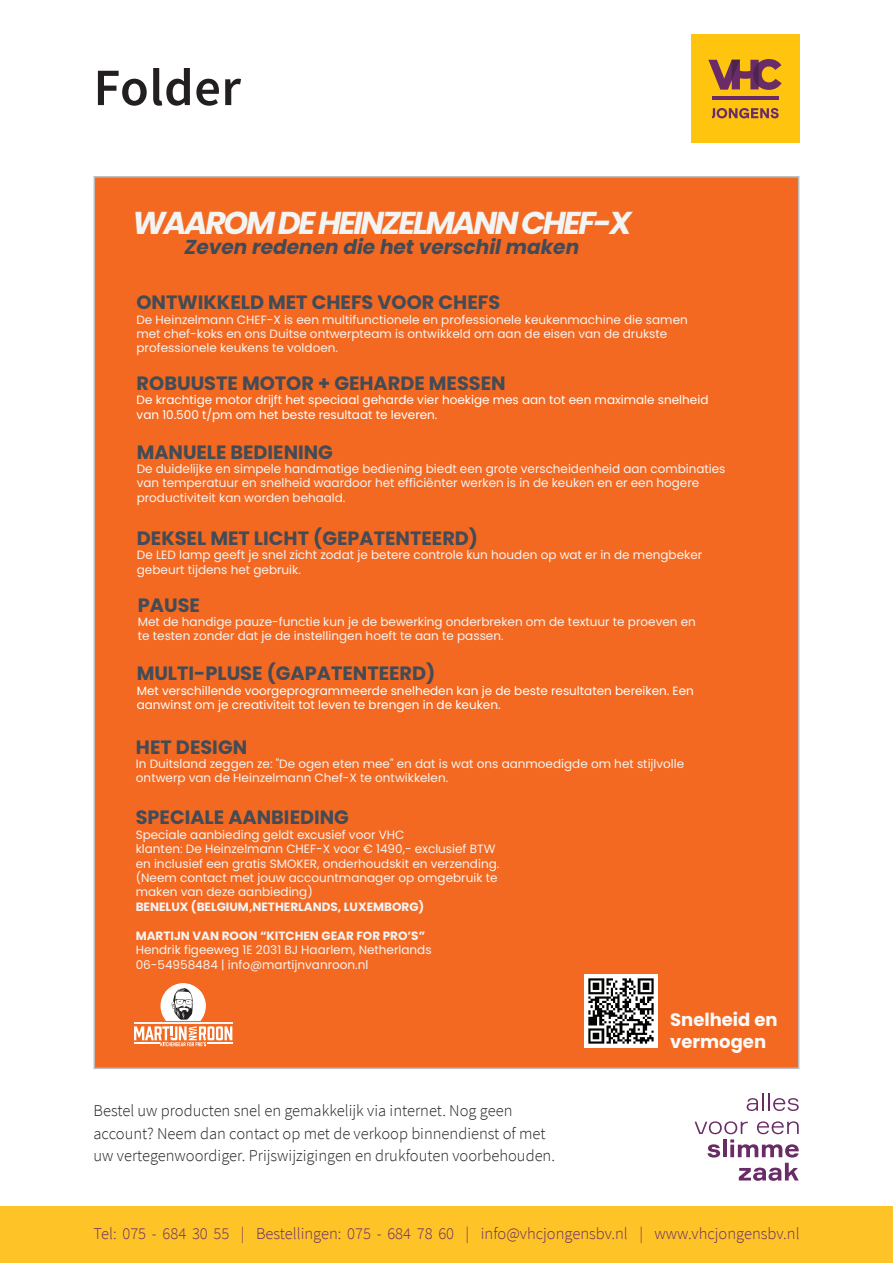
<style>
.page{position:relative;width:893px;height:1263px;background:#fff}
.page>*{position:absolute;margin:0;border:0;box-sizing:border-box;transform-origin:0 0}
.t1{font:600 52.5px "Source Sans Pro";letter-spacing:.01em;color:#231f20}
.t2{font:italic 700 31.65px "Poppins";letter-spacing:-.075em;color:#f3f4f4}
.t3{font:italic 700 20.1px "Poppins";color:#424a56}
.t4{font:700 19.35px "Poppins";color:#424b56}
.t5{font:700 18px/21.6px "Poppins";color:#fbfafa}
.t6{font:300 16.5px/22.5px "Source Sans Pro";color:#231f20}
.t7{font:300 16.5px "Source Sans Pro";color:#6a2c67}
.t8{font:12px/14.4px "Poppins";color:#f3f4f4}
.t9{font:12px/14.4px "Poppins";color:#fff}
.t10{font:700 12px "Poppins";color:#f3f4f4}
.s1{font-size:11.4px}
</style>
<div class="page">
<div style="left:0;top:1206px;width:893px;height:57px;background:#fec427"></div>
<svg style="left:747px;top:1093px;width:52px;height:18px"></svg>
<svg style="left:695px;top:1121px;width:104px;height:36px"></svg>
<svg style="left:739px;top:1163px;width:60px;height:18px"></svg>
<div style="left:691px;top:34px;width:108px;height:109px;background:#fec40e"></div>
<hr style="left:712px;top:96px;width:66px;height:3px;background:#6a2c67">
<svg style="left:708px;top:59px;width:74px;height:31px"></svg>
<svg style="left:712px;top:108px;width:67px;height:10px"></svg>
<div style="left:94px;top:177px;width:705px;height:891px;background:#f36921"></div>
<svg style="left:134px;top:983px;width:98px;height:63px"></svg>
<img style="left:584px;top:974px;width:74px;height:73px">
<h1 class="t1" style="left:94px;top:56px;width:149px">Folder</h1>
<h2 class="t2" style="left:133px;top:204px;width:501px">WAAROM DE HEINZELMANN CHEF-X</h2>
<h3 class="t3" style="left:184px;top:235px;width:396px">Zeven redenen die het verschil maken</h3>
<h3 class="t4" style="left:136px;top:291px;width:365px">ONTWIKKELD MET CHEFS VOOR CHEFS</h3>
<p class="t8" style="left:136px;top:312px;width:553px">De Heinzelmann CHEF-X is een multifunctionele en professionele keukenmachine die samen met chef-koks en ons Duitse ontwerpteam is ontwikkeld om aan de eisen van de drukste professionele keukens te voldoen.</p>
<h3 class="t4" style="left:137px;top:372px;width:371px">ROBUUSTE MOTOR + GEHARDE MESSEN</h3>
<p class="t9" style="left:137px;top:393px;width:573px">De krachtige motor drijft het speciaal geharde vier hoekige mes aan tot een maximale snelheid van 10.500 t/pm om het beste resultaat te leveren.</p>
<h3 class="t4" style="left:137px;top:441px;width:198px">MANUELE BEDIENING</h3>
<p class="t8" style="left:137px;top:462px;width:590px">De duidelijke en simpele handmatige bediening biedt een grote verscheidenheid aan combinaties van temperatuur en snelheid waardoor het efficiënter werken is in de keuken en er een hogere productiviteit kan worden behaald.</p>
<h3 class="t4" style="left:137px;top:527px;width:343px">DEKSEL MET LICHT (GEPATENTEERD)</h3>
<p class="t8" style="left:137px;top:548px;width:567px">De LED lamp geeft je snel zicht zodat je betere controle kun houden op wat er in de mengbeker gebeurt tijdens het gebruik.</p>
<h3 class="t4" style="left:138px;top:594px;width:64px">PAUSE</h3>
<p class="t8" style="left:138px;top:615px;width:560px">Met de handige pauze-functie kun je de bewerking onderbreken om de textuur te proeven en te testen zonder dat je de instellingen hoeft te aan te passen<span class="s1">.</span></p>
<h3 class="t4" style="left:137px;top:663px;width:300px">MULTI-PLUSE (GAPATENTEERD)</h3>
<p class="t9" style="left:137px;top:683px;width:559px">Met verschillende voorgeprogrammeerde snelheden kan je de beste resultaten bereiken. Een aanwinst om je creativiteit tot leven te brengen in de keuken.</p>
<h3 class="t4" style="left:136px;top:736px;width:113px">HET DESIGN</h3>
<p class="t8" style="left:136px;top:757px;width:550px">In Duitsland zeggen ze: "De ogen eten mee" en dat is wat ons aanmoedigde om het stijlvolle ontwerp van de Heinzelmann Chef-X te ontwikkelen.</p>
<h3 class="t4" style="left:136px;top:807px;width:215px">SPECIALE AANBIEDING</h3>
<p class="t8" style="left:136px;top:827px;width:365px">Speciale aanbieding geldt excusief voor VHC<br>klanten: De Heinzelmann CHEF-X voor € 1490,- exclusief BTW en inclusief een gratis SMOKER, onderhoudskit en verzending. (Neem contact met jouw accountmanager op omgebruik te maken van deze aanbieding)</p>
<p class="t10" style="left:136px;top:900px;width:290px">BENELUX (BELGIUM,NETHERLANDS, LUXEMBORG)</p>
<p class="t10" style="left:136px;top:929px;width:291px">MARTIJN VAN ROON “KITCHEN GEAR FOR PRO’S”</p>
<p class="t8" style="left:136px;top:943px;width:297px">Hendrik figeeweg 1E 2031 BJ Haarlem, Netherlands<br>06-54958484 | info@martijnvanroon.nl</p>
<h3 class="t6" style="left:94px;top:1101px;width:463px">Bestel uw producten snel en gemakkelijk via internet. Nog geen account? Neem dan contact op met de verkoop binnendienst of met uw vertegenwoordiger. Prijswijzigingen en drukfouten voorbehouden.</h3>
<h3 class="t5" style="left:670px;top:1009px;width:109px">Snelheid en vermogen</h3>
<h3 class="t7" style="left:94px;top:1226px;width:707px">Tel: 075 - 684 30 55 | Bestellingen: 075 - 684 78 60 | info@vhcjongensbv.nl | www.vhcjongensbv.nl</h3>
</div>
